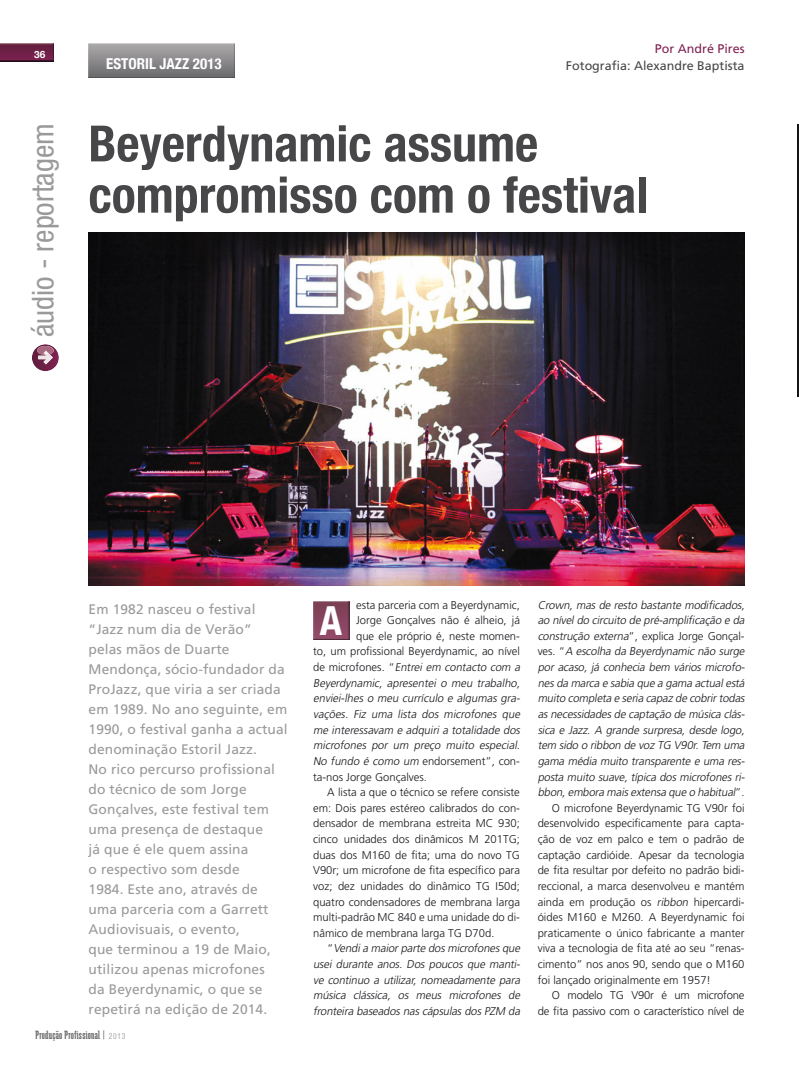
<style>
.page{position:relative;width:799px;height:1065px;background:#fff}
.page>*{position:absolute;margin:0;border:0;box-sizing:border-box;transform-origin:0 0}
.t1{font:700 condensed 50px/51.2px "Helvetica Neue";color:#474648}
.t2{font:700 condensed 40px "Helvetica Neue";color:#fff}
.t3{font:condensed 30px "Helvetica Neue";color:#9b999a}
.t4{font:700 condensed 15px "Helvetica Neue";color:#fff}
.t5{font:13.75px/20px "Frutiger";letter-spacing:.01em;color:#9b999a}
.t6{font:12.5px "Frutiger";color:#474648}
.t7{font:700 12.5px "Schindler";letter-spacing:.02em;color:#6f6e6f}
.t8{font:12.5px "Frutiger";color:#802254}
.t9{font:300 11.25px "Frutiger";color:#1a171c}
.t10{font:italic 300 11.25px "Frutiger";letter-spacing:-.01em;color:#1a171c}
.t11{font:700 10px "Helvetica Neue";color:#fff}
.s1{font-family:"Helvetica Neue";font-weight:300;font-stretch:condensed;font-size:8.25px;color:#87888a}
.s2{font-style:normal}
.s3{font-style:italic}
</style>
<div class="page">
<img style="left:88px;top:233px;width:656px;height:352px">
<img style="left:0;top:43px;width:53px;height:18px">
<img style="left:88px;top:43px;width:147px;height:35px">
<img style="left:313px;top:601px;width:36px;height:38px">
<svg style="left:32px;top:344px;width:27px;height:27px"></svg>
<div style="left:37px;top:346px;width:17px;height:9px;background:#a7687f;border-radius:50%"></div>
<svg style="left:38px;top:350px;width:15px;height:14px"></svg>
<img style="left:797px;top:125px;width:1px;height:272px">
<p class="t11" style="left:34px;top:48px;width:13px">36</p>
<h3 class="t3" style="left:32px;top:337px;width:216px;rotate:-90deg">áudio - reportagem</h3>
<h3 class="t4" style="left:106px;top:54px;width:117px">ESTORIL JAZZ 2013</h3>
<p class="t8" style="left:654px;top:43px;width:91px">Por André Pires</p>
<p class="t6" style="left:565px;top:61px;width:180px">Fotografia: Alexandre Baptista</p>
<h1 class="t1" style="left:88px;top:117px;width:561px">Beyerdynamic assume compromisso com o festival</h1>
<p class="t5" style="left:88px;top:600px;width:201px">Em 1982 nasceu o festival “Jazz num dia de Verão” pelas mãos de Duarte<br>Mendonça, sócio-fundador da<br>ProJazz, que viria a ser criada em 1989. No ano seguinte, em<br>1990, o festival ganha a actual denominação Estoril Jazz.<br>No rico percurso profissional do técnico de som Jorge<br>Gonçalves, este festival tem uma presença de destaque<br>já que é ele quem assina<br>o respectivo som desde<br>1984. Este ano, através de uma parceria com a Garrett<br>Audiovisuais, o evento,<br>que terminou a 19 de Maio, utilizou apenas microfones<br>da Beyerdynamic, o que se repetirá na edição de 2014.</p>
<p class="t7" style="left:35px;top:1027px;width:92px">Produção Profissional | <span class="s1">2013</span></p>
<p class="t9" style="left:356px;top:600px;width:165px">esta parceria com a Beyerdynamic,</p>
<p class="t9" style="left:356px;top:615px;width:165px">Jorge Gonçalves não é alheio, já</p>
<p class="t9" style="left:356px;top:631px;width:165px">que ele próprio é, neste momen-</p>
<p class="t9" style="left:313px;top:647px;width:208px">to, um profissional Beyerdynamic, ao nível</p>
<p class="t10" style="left:313px;top:662px;width:210px"><span class="s2">d e m i c ro f o n e s . “</span> Entrei em contacto com a</p>
<p class="t10" style="left:313px;top:678px;width:210px">Beyerdynamic, apresentei o meu trabalho,</p>
<p class="t10" style="left:313px;top:694px;width:210px">enviei-lhes o meu currículo e algumas gra-</p>
<p class="t10" style="left:313px;top:709px;width:210px">vações. Fiz uma lista dos microfones que</p>
<p class="t10" style="left:313px;top:725px;width:210px">me interessavam e adquiri a totalidade dos</p>
<p class="t10" style="left:313px;top:740px;width:210px">microfones por um preço muito especial.</p>
<p class="t9" style="left:313px;top:756px;width:208px"><span class="s3">No fundo é como um</span> endorsement”, con-</p>
<p class="t9" style="left:313px;top:772px;width:115px">ta-nos Jorge Gonçalves.</p>
<p class="t9" style="left:327px;top:787px;width:194px">A lista a que o técnico se refere consiste</p>
<p class="t9" style="left:313px;top:803px;width:208px">em: Dois pares estéreo calibrados do con-</p>
<p class="t9" style="left:313px;top:819px;width:208px">densador de membrana estreita MC 930;</p>
<p class="t9" style="left:313px;top:834px;width:208px">cinco unidades dos dinâmicos M 201TG;</p>
<p class="t9" style="left:313px;top:850px;width:208px">duas dos M160 de fita; uma do novo TG</p>
<p class="t9" style="left:313px;top:865px;width:208px">V90r; um microfone de fita específico para</p>
<p class="t9" style="left:313px;top:881px;width:208px">voz; dez unidades do dinâmico TG I50d;</p>
<p class="t9" style="left:313px;top:897px;width:208px">quatro condensadores de membrana larga</p>
<p class="t9" style="left:313px;top:912px;width:208px">multi-padrão MC 840 e uma unidade do di-</p>
<p class="t9" style="left:313px;top:928px;width:183px">nâmico de membrana larga TG D70d.</p>
<p class="t10" style="left:327px;top:944px;width:196px"><span class="s2">“</span> Vendi a maior parte dos microfones que</p>
<p class="t10" style="left:313px;top:959px;width:210px">usei durante anos. Dos poucos que manti-</p>
<p class="t10" style="left:313px;top:975px;width:210px">ve continuo a utilizar, nomeadamente para</p>
<p class="t10" style="left:313px;top:990px;width:210px">música clássica, os meus microfones de</p>
<p class="t10" style="left:313px;top:1006px;width:210px">fronteira baseados nas cápsulas dos PZM da</p>
<h2 class="t2" style="left:320px;top:596px;width:24px">A</h2>
<p class="t10" style="left:537px;top:600px;width:210px">Crown, mas de resto bastante modificados,</p>
<p class="t10" style="left:537px;top:615px;width:210px">ao nível do circuito de pré-amplificação e da</p>
<p class="t9" style="left:537px;top:631px;width:208px"><span class="s3">construção externa</span>”, explica Jorge Gonçal-</p>
<p class="t10" style="left:537px;top:647px;width:210px"><span class="s2">v e s . “</span> A escolha da Beyerdynamic não surge</p>
<p class="t10" style="left:537px;top:662px;width:210px">por acaso, já conhecia bem vários microfo-</p>
<p class="t10" style="left:537px;top:678px;width:210px">nes da marca e sabia que a gama actual está</p>
<p class="t10" style="left:537px;top:694px;width:210px">muito completa e seria capaz de cobrirtodas</p>
<p class="t10" style="left:537px;top:709px;width:210px">as necessidades de captação de música clás-</p>
<p class="t10" style="left:537px;top:725px;width:210px">sica e Jazz. A grande surpresa, desde logo,</p>
<p class="t10" style="left:537px;top:740px;width:210px">tem sido o ribbon de voz TG V90r. Tem uma</p>
<p class="t10" style="left:537px;top:756px;width:210px">gama média muito transparente e uma res-</p>
<p class="t10" style="left:537px;top:772px;width:210px">posta muito suave, típica dos microfones ri-</p>
<p class="t10" style="left:537px;top:787px;width:208px">bbon,embora mais extensa que o habitual<span class="s2">” .</span></p>
<p class="t9" style="left:551px;top:803px;width:194px">O microfone Beyerdynamic TG V90r foi</p>
<p class="t9" style="left:537px;top:819px;width:208px">desenvolvido especificamente para capta-</p>
<p class="t9" style="left:537px;top:834px;width:208px">ção de voz em palco e tem o padrão de</p>
<p class="t9" style="left:537px;top:850px;width:208px">captação cardióide. Apesar da tecnologia</p>
<p class="t9" style="left:537px;top:865px;width:208px">de fita resultar por defeito no padrão bidi-</p>
<p class="t9" style="left:537px;top:881px;width:208px">reccional, a marca desenvolveu e mantém</p>
<p class="t9" style="left:537px;top:897px;width:208px">ainda em produção os <span class="s3">ribbon</span> hipercardi-</p>
<p class="t9" style="left:537px;top:912px;width:208px">óides M160 e M260. A Beyerdynamic foi</p>
<p class="t9" style="left:537px;top:928px;width:208px">praticamente o único fabricante a manter</p>
<p class="t9" style="left:537px;top:944px;width:208px">viva a tecnologia de fita até ao seu “renas-</p>
<p class="t9" style="left:537px;top:959px;width:208px">cimento” nos anos 90, sendo que o M160</p>
<p class="t9" style="left:537px;top:975px;width:175px">foi lançado originalmente em 1957!</p>
<p class="t9" style="left:551px;top:990px;width:194px">O modelo TG V90r é um microfone</p>
<p class="t9" style="left:537px;top:1006px;width:208px">de fita passivo com o característico nível de</p>
</div>
